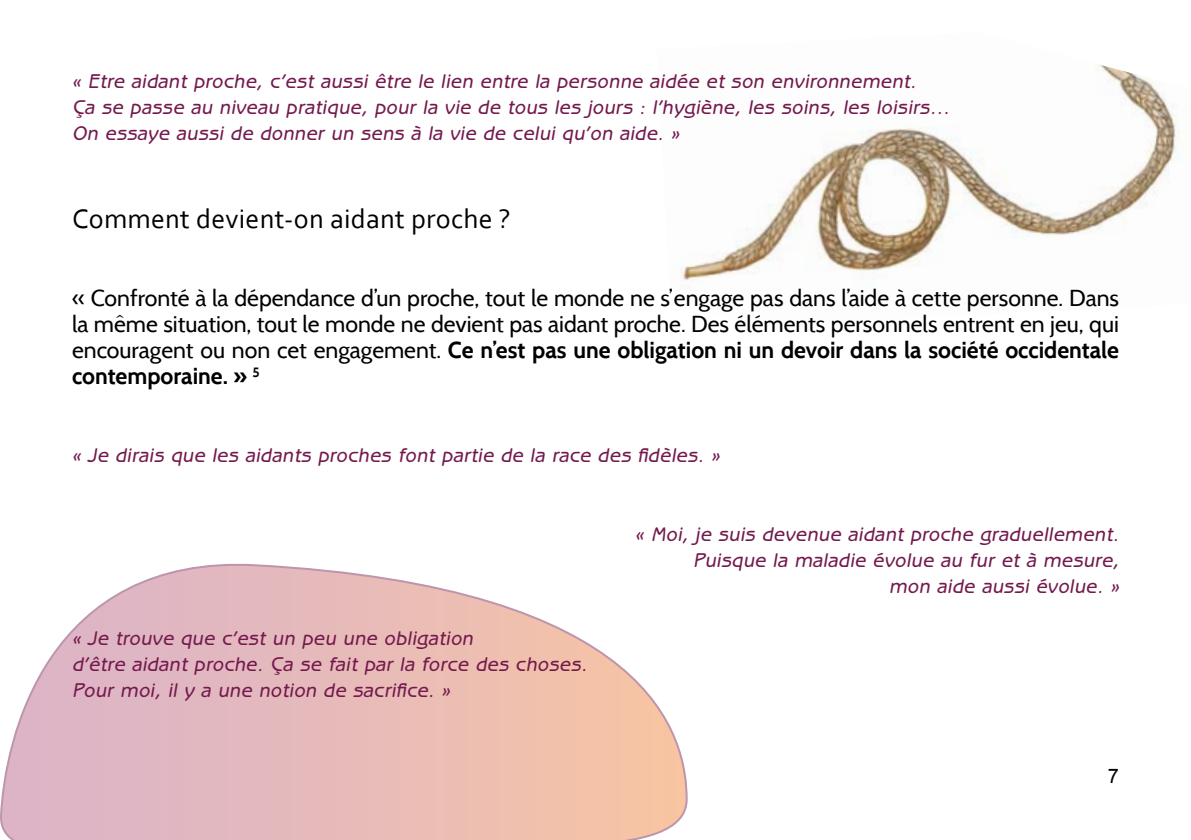
<style>
.page{position:relative;width:1191px;height:840px;background:#fff}
.page>*{position:absolute;margin:0;border:0;box-sizing:border-box;transform-origin:0 0}
.t1{font:28px "Corbel";letter-spacing:.01em;color:#000}
.t2{font:23px/26px "Cabin";color:#000;text-align:justify}
.t3{font:italic 500 20px/26px "Benguiat Gothic";letter-spacing:.02em;color:#741a4d}
.t4{font:20px "Arial";color:#000}
.s1{font-weight:700}
</style>
<div class="page">
<img style="left:681px;top:64px;width:498px;height:216px">
<svg style="left:0;top:563px;width:688px;height:276px"></svg>
<p class="t3" style="left:72px;top:68px;width:879px">« Etre aidant proche, c’est aussi être le lien entre la personne aidée et son environnement.<br>Ça se passe au niveau pratique, pour la vie de tous les jours : l’hygiène, les soins, les loisirs…<br>On essaye aussi de donner un sens à la vie de celui qu’on aide. »</p>
<h1 class="t1" style="left:72px;top:201px;width:440px">Comment devient-on aidant proche ?</h1>
<p class="t2" style="left:72px;top:285px;width:1048px">« Confronté à la dépendance d’un proche, tout le monde ne s’engage pas dans l’aide à cette personne. Dans la même situation, tout le monde ne devient pas aidant proche. Des éléments personnels entrent en jeu, qui encouragent ou non cet engagement. <span class="s1">Ce n’est pas une obligation ni un devoir dans la société occidentale contemporaine. »</span> <sup>5</sup></p>
<p class="t3" style="left:72px;top:442px;width:649px">« Je dirais que les aidants proches font partie de la race des fidèles. »</p>
<p class="t3" style="left:72px;top:624px;width:516px">« Je trouve que c’est un peu une obligation<br>d’être aidant proche. Ça se fait par la force des choses.<br>Pour moi, il y a une notion de sacrifice. »</p>
<p class="t3" style="left:635px;top:520px;width:485px;text-align:right">« Moi, je suis devenue aidant proche graduellement.<br>Puisque la maladie évolue au fur et à mesure,<br>mon aide aussi évolue. »</p>
<p class="t4" style="left:1107px;top:764px;width:13px">7</p>
</div>
